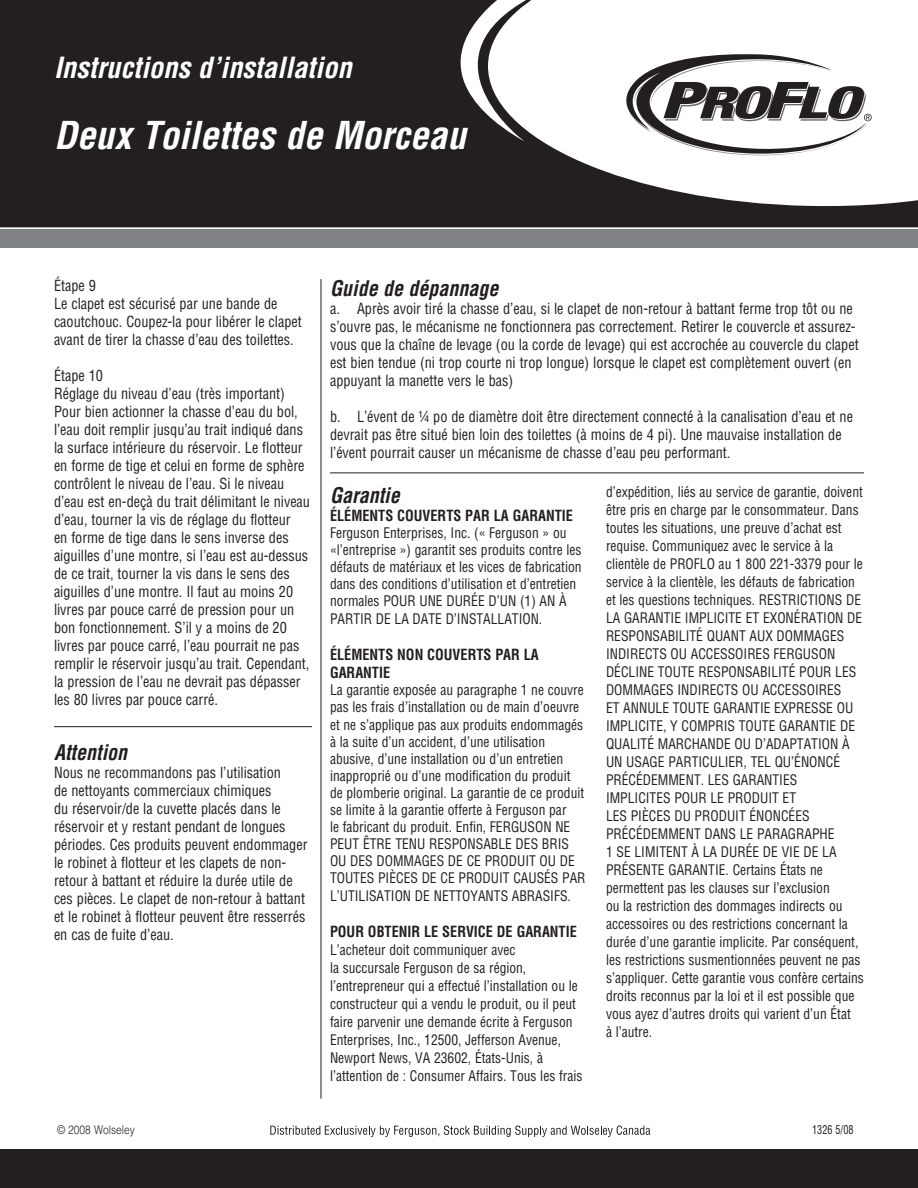
<style>
.page{position:relative;width:918px;height:1188px;background:#fff}
.page>*{position:absolute;margin:0;border:0;box-sizing:border-box;transform-origin:0 0}
.t1{font:italic 700 condensed 37.5px "Helvetica";color:#fff}
.t2{font:italic 700 condensed 28.5px "Helvetica";color:#fff}
.t3{font:italic 700 condensed 21px "Helvetica";color:#231f20;scale:.95 1}
.t4{font:condensed 15px/18px "Helvetica";color:#231f20;scale:.95 1}
.t5{font:700 condensed 15px/18px "Helvetica";color:#231f20;scale:.95 1}
.t6{font:condensed 14.25px/18px "Helvetica";color:#231f20;scale:.95 1}
.t7{font:300 12.15px "Helvetica Neue";color:#231f20;scale:.85 1}
.t8{font:300 12px "Helvetica";color:#231f20;scale:.85 1}
.t9{font:condensed 12px "Helvetica";color:#231f20;scale:.85 1}
</style>
<div class="page">
<svg style="left:0;top:0;width:918px;height:227px;fill:#231f20"></svg>
<div style="left:0;top:1150px;width:918px;height:38px;background:#231f20"></div>
<svg style="left:610px;top:54px;width:262px;height:102px"></svg>
<div style="left:0;top:229px;width:918px;height:19px;background:#808285"></div>
<svg style="left:270px;top:1125px;width:380px;height:12px"></svg>
<hr style="left:54px;top:726px;width:258px;height:1px;background:#231f20">
<hr style="left:330px;top:472px;width:534px;height:1px;background:#231f20">
<hr style="left:321px;top:279px;width:1px;height:820px;background:#231f20">
<p class="t2" style="left:54px;top:57px;width:299px">Instructions d’installation</p>
<p class="t1" style="left:54px;top:121px;width:414px">Deux Toilettes de Morceau</p>
<p class="t4" style="left:54px;top:278px;width:262px">Étape 9<br>Le clapet est sécurisé par une bande de caoutchouc. Coupez-la pour libérer le clapet avant de tirer la chasse d’eau des toilettes.</p>
<p class="t4" style="left:54px;top:368px;width:271px">Étape 10<br>Réglage du niveau d’eau (très important)<br>Pour bien actionner la chasse d’eau du bol, l’eau doit remplir jusqu’au trait indiqué dans la surface intérieure du réservoir. Le flotteur en forme de tige et celui en forme de sphère contrôlent le niveau de l’eau. Si le niveau d’eau est en-deçà du trait délimitant le niveau d’eau, tourner la vis de réglage du flotteur<br>en forme de tige dans le sens inverse des aiguilles d’une montre, si l’eau est au-dessus de ce trait, tourner la vis dans le sens des aiguilles d’une montre. Il faut au moins 20 livres par pouce carré de pression pour un bon fonctionnement. S’il y a moins de 20 livres par pouce carré, l’eau pourrait ne pas remplir le réservoir jusqu’au trait. Cependant, la pression de l’eau ne devrait pas dépasser les 80 livres par pouce carré.</p>
<p class="t3" style="left:54px;top:745px;width:79px">Attention</p>
<p class="t4" style="left:54px;top:765px;width:268px">Nous ne recommandons pas l’utilisation<br>de nettoyants commerciaux chimiques<br>du réservoir/de la cuvette placés dans le réservoir et y restant pendant de longues périodes. Ces produits peuvent endommager le robinet à flotteur et les clapets de non&shy;retour à battant et réduire la durée utile de ces pièces. Le clapet de non-retour à battant et le robinet à flotteur peuvent être resserrés en cas de fuite d’eau.</p>
<p class="t3" style="left:330px;top:280px;width:179px">Guide de dépannage</p>
<p class="t4" style="left:330px;top:301px;width:558px">a. Après avoir tiré la chasse d’eau, si le clapet de non-retour à battant ferme trop tôt ou ne s’ouvre pas, le mécanisme ne fonctionnera pas correctement. Retirer le couvercle et assurez&shy;vous que la chaîne de levage (ou la corde de levage) qui est accrochée au couvercle du clapet est bien tendue (ni trop courte ni trop longue) lorsque le clapet est complètement ouvert (en appuyant la manette vers le bas)</p>
<p class="t4" style="left:330px;top:409px;width:552px">b. L’évent de ¼ po de diamètre doit être directement connecté à la canalisation d’eau et ne devrait pas être situé bien loin des toilettes (à moins de 4 pi). Une mauvaise installation de l’évent pourrait causer un mécanisme de chasse d’eau peu performant.</p>
<p class="t3" style="left:330px;top:487px;width:75px">Garantie</p>
<p class="t5" style="left:330px;top:508px;width:257px">ÉLÉMENTS COUVERTS PAR LA GARANTIE</p>
<p class="t6" style="left:330px;top:525px;width:266px;line-height:17.2px">Ferguson Enterprises, Inc. (« Ferguson » ou «l’entreprise ») garantit ses produits contre les défauts de matériaux et les vices de fabrication dans des conditions d’utilisation et d’entretien normales POUR UNE DURÉE D’UN (1) AN À PARTIR DE LA DATE D’INSTALLATION.</p>
<p class="t5" style="left:330px;top:647px;width:221px">ÉLÉMENTS NON COUVERTS PAR LA<br>GARANTIE</p>
<p class="t6" style="left:330px;top:683px;width:270px;line-height:17.1px">La garantie exposée au paragraphe 1 ne couvre pas les frais d’installation ou de main d’oeuvre et ne s’applique pas aux produits endommagés à la suite d’un accident, d’une utilisation abusive, d’une installation ou d’un entretien inapproprié ou d’une modification du produit de plomberie original. La garantie de ce produit se limite à la garantie offerte à Ferguson par<br>le fabricant du produit. Enfin, FERGUSON NE PEUT ÊTRE TENU RESPONSABLE DES BRIS OU DES DOMMAGES DE CE PRODUIT OU DE TOUTES PIÈCES DE CE PRODUIT CAUSÉS PAR L’UTILISATION DE NETTOYANTS ABRASIFS.</p>
<p class="t5" style="left:330px;top:923px;width:261px">POUR OBTENIR LE SERVICE DE GARANTIE</p>
<p class="t6" style="left:330px;top:942px;width:267px">L’acheteur doit communiquer avec<br>la succursale Ferguson de sa région, l’entrepreneur qui a effectué l’installation ou le constructeur qui a vendu le produit, ou il peut faire parvenir une demande écrite à Ferguson Enterprises, Inc., 12500, Jefferson Avenue, Newport News, VA 23602, États-Unis, à l’attention de : Consumer Affairs. Tous les frais</p>
<p class="t6" style="left:606px;top:484px;width:273px">d’expédition, liés au service de garantie, doivent être pris en charge par le consommateur. Dans toutes les situations, une preuve d’achat est requise. Communiquez avec le service à la clientèle de PROFLO au 1 800 221-3379 pour le service à la clientèle, les défauts de fabrication et les questions techniques. RESTRICTIONS DE LA GARANTIE IMPLICITE ET EXONÉRATION DE RESPONSABILITÉ QUANT AUX DOMMAGES INDIRECTS OU ACCESSOIRES FERGUSON DÉCLINE TOUTE RESPONSABILITÉ POUR LES DOMMAGES INDIRECTS OU ACCESSOIRES<br>ET ANNULE TOUTE GARANTIE EXPRESSE OU IMPLICITE, Y COMPRIS TOUTE GARANTIE DE QUALITÉ MARCHANDE OU D’ADAPTATION À UN USAGE PARTICULIER, TEL QU’ÉNONCÉ PRÉCÉDEMMENT. LES GARANTIES IMPLICITES POUR LE PRODUIT ET<br>LES PIÈCES DU PRODUIT ÉNONCÉES PRÉCÉDEMMENT DANS LE PARAGRAPHE<br>1 SE LIMITENT À LA DURÉE DE VIE DE LA PRÉSENTE GARANTIE. Certains États ne permettent pas les clauses sur l’exclusion<br>ou la restriction des dommages indirects ou accessoires ou des restrictions concernant la durée d’une garantie implicite. Par conséquent, les restrictions susmentionnées peuvent ne pas s’appliquer. Cette garantie vous confère certains droits reconnus par la loi et il est possible que vous ayez d’autres droits qui varient d’un État<br>à l’autre.</p>
<p class="t8" style="left:57px;top:1125px;width:93px">© 2008 Wolseley</p>
<p class="t9" style="left:812px;top:1125px;width:50px">1326 5/08</p>
<p class="t7" style="left:50px;top:1126px;width:95px">© 2007 Ferguson</p>
<p class="t7" style="left:812px;top:1126px;width:56px">rev. 11/07</p>
</div>
